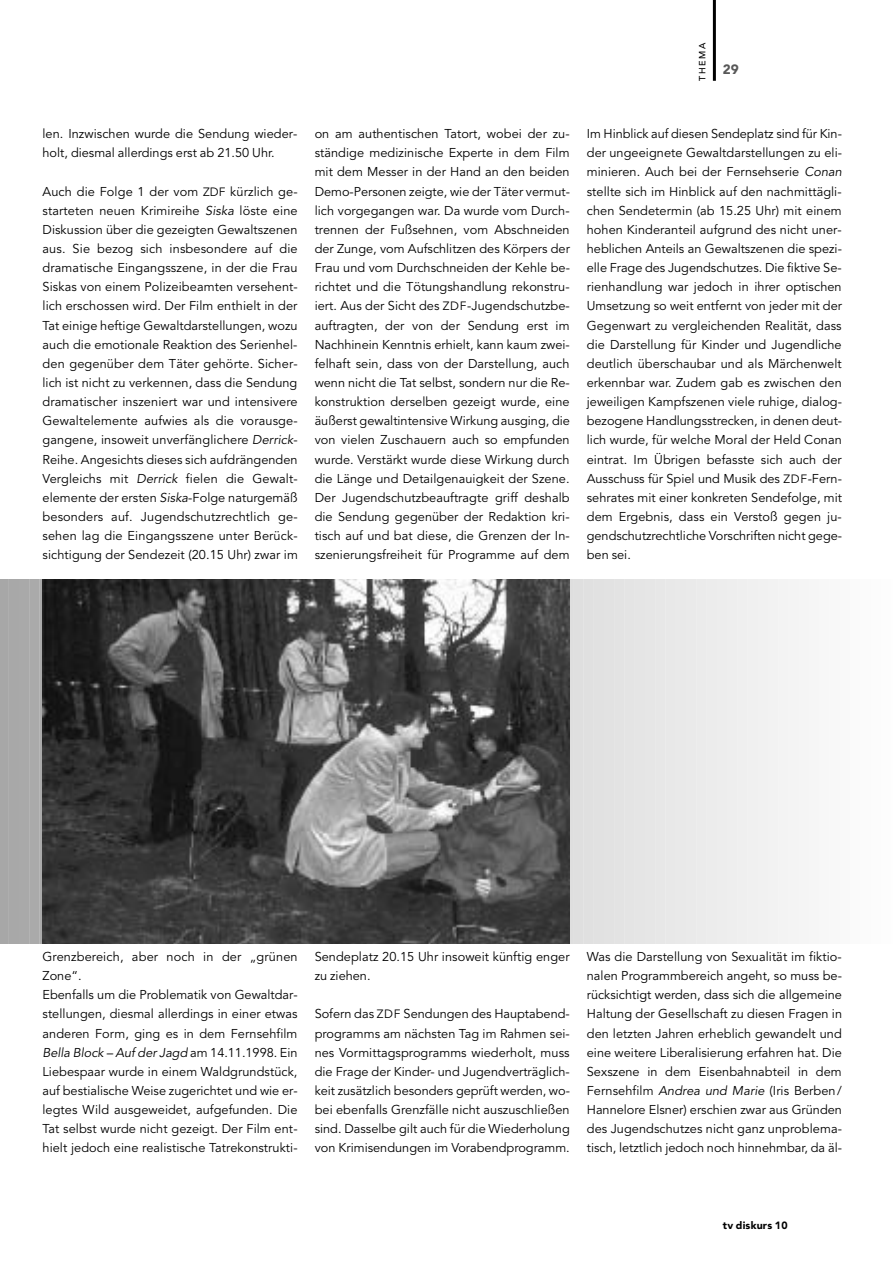
<style>
.page{position:relative;width:893px;height:1263px;background:#fff}
.page>*{position:absolute;margin:0;border:0;box-sizing:border-box;transform-origin:0 0}
.t1{font:900 13.5px "Avenir";color:#585858}
.t2{font:12.75px/19.2px "Avenir";letter-spacing:.005em;color:#000;text-align:justify}
.t3{font:900 10.5px "Avenir";letter-spacing:.02em;color:#000}
.t4{font:500 9px "Avenir";letter-spacing:.165em;color:#000}
.s1{font-size:12px}
.s2{font-style:italic}
</style>
<div class="page">
<div style="left:0;top:579px;width:7px;height:364px;background:#a7a7a7"></div>
<div style="left:11px;top:579px;width:6px;height:364px;background:#a8a8a8"></div>
<div style="left:21px;top:579px;width:6px;height:364px;background:#a9a9a9"></div>
<div style="left:31px;top:579px;width:7px;height:364px;background:#aaa"></div>
<svg style="left:41px;top:579px;width:2px;height:364px"></svg>
<div style="left:565px;top:579px;width:6px;height:364px;background:#dedede"></div>
<div style="left:575px;top:579px;width:7px;height:364px;background:#dfdfdf"></div>
<div style="left:585px;top:579px;width:7px;height:364px;background:#e0e0e0"></div>
<div style="left:595px;top:579px;width:7px;height:364px;background:#e1e1e1"></div>
<div style="left:606px;top:579px;width:6px;height:364px;background:#e2e2e2"></div>
<div style="left:616px;top:579px;width:7px;height:364px;background:#e3e3e3"></div>
<div style="left:626px;top:579px;width:7px;height:364px;background:#e4e4e4"></div>
<div style="left:637px;top:579px;width:6px;height:364px;background:#e5e5e5"></div>
<div style="left:647px;top:579px;width:6px;height:364px;background:#e6e6e6"></div>
<div style="left:657px;top:579px;width:7px;height:364px;background:#e7e7e7"></div>
<div style="left:667px;top:579px;width:7px;height:364px;background:#e8e8e8"></div>
<div style="left:678px;top:579px;width:6px;height:364px;background:#e9e9e9"></div>
<div style="left:688px;top:579px;width:6px;height:364px;background:#eaeaea"></div>
<div style="left:698px;top:579px;width:7px;height:364px;background:#ebebeb"></div>
<div style="left:708px;top:579px;width:7px;height:364px;background:#ececec"></div>
<div style="left:719px;top:579px;width:6px;height:364px;background:#ededed"></div>
<div style="left:729px;top:579px;width:7px;height:364px;background:#eee"></div>
<div style="left:739px;top:579px;width:7px;height:364px;background:#efefef"></div>
<div style="left:749px;top:579px;width:7px;height:364px;background:#f0f0f0"></div>
<div style="left:760px;top:579px;width:6px;height:364px;background:#f1f1f1"></div>
<div style="left:770px;top:579px;width:7px;height:364px;background:#f2f2f2"></div>
<div style="left:780px;top:579px;width:7px;height:364px;background:#f3f3f3"></div>
<div style="left:790px;top:579px;width:7px;height:364px;background:#f4f4f4"></div>
<div style="left:801px;top:579px;width:6px;height:364px;background:#f5f5f5"></div>
<div style="left:811px;top:579px;width:7px;height:364px;background:#f6f6f6"></div>
<div style="left:821px;top:579px;width:7px;height:364px;background:#f7f7f7"></div>
<div style="left:831px;top:579px;width:7px;height:364px;background:#f8f8f8"></div>
<div style="left:842px;top:579px;width:6px;height:364px;background:#f9f9f9"></div>
<div style="left:852px;top:579px;width:7px;height:364px;background:#fafafa"></div>
<div style="left:862px;top:579px;width:7px;height:364px;background:#fbfbfb"></div>
<img style="left:43px;top:579px;width:527px;height:364px">
<hr style="left:713px;top:0;width:3px;height:81px;background:#000">
<p class="t4" style="left:699px;top:81px;width:39px;rotate:-90deg">THEMA</p>
<p class="t1" style="left:723px;top:64px;width:17px">29</p>
<p class="t2" style="left:43px;top:125px;width:256px">len. Inzwischen wurde die Sendung wieder&shy;holt, diesmal allerdings erst ab 21.50 Uhr.</p>
<p class="t2" style="left:43px;top:183px;width:257px">Auch die Folge 1 der vom <span class="s1">ZDF</span> kürzlich ge&shy;starteten neuen Krimireihe <span class="s2">Siska</span> löste eine Diskussion über die gezeigten Gewaltszenen aus. Sie bezog sich insbesondere auf die dramatische Eingangsszene, in der die Frau Siskas von einem Polizeibeamten versehent&shy;lich erschossen wird. Der Film enthielt in der Tat einige heftige Gewaltdarstellungen, wozu auch die emotionale Reaktion des Serienhel&shy;den gegenüber dem Täter gehörte. Sicher&shy;lich ist nicht zu verkennen, dass die Sendung dramatischer inszeniert war und intensivere Gewaltelemente aufwies als die vorausge&shy;gangene, insoweit unverfänglichere <span class="s2">Derrick</span>-Reihe. Angesichts dieses sich aufdrängenden Vergleichs mit <span class="s2">Derrick</span> fielen die Gewalt&shy;elemente der ersten <span class="s2">Siska</span>-Folge naturgemäß besonders auf. Jugendschutzrechtlich ge&shy;sehen lag die Eingangsszene unter Berück&shy;sichtigung der Sendezeit (20.15 Uhr) zwar im</p>
<p class="t2" style="left:315px;top:125px;width:257px">on am authentischen Tatort, wobei der zu&shy;ständige medizinische Experte in dem Film mit dem Messer in der Hand an den beiden Demo-Personen zeigte, wie der Täter vermut&shy;lich vorgegangen war. Da wurde vom Durch&shy;trennen der Fußsehnen, vom Abschneiden der Zunge, vom Aufschlitzen des Körpers der Frau und vom Durchschneiden der Kehle be&shy;richtet und die Tötungshandlung rekonstru&shy;iert. Aus der Sicht des <span class="s1">ZDF</span>-Jugendschutzbe&shy;auftragten, der von der Sendung erst im Nachhinein Kenntnis erhielt, kann kaum zwei&shy;felhaft sein, dass von der Darstellung, auch wenn nicht die Tat selbst, sondern nur die Re&shy;konstruktion derselben gezeigt wurde, eine äußerst gewaltintensive Wirkung ausging, die von vielen Zuschauern auch so empfunden wurde. Verstärkt wurde diese Wirkung durch die Länge und Detailgenauigkeit der Szene.<br>Der Jugendschutzbeauftragte griff deshalb die Sendung gegenüber der Redaktion kri&shy;tisch auf und bat diese, die Grenzen der In&shy;szenierungsfreiheit für Programme auf dem</p>
<p class="t2" style="left:587px;top:125px;width:257px">Im Hinblick auf diesen Sendeplatz sind für Kin&shy;der ungeeignete Gewaltdarstellungen zu eli&shy;minieren. Auch bei der Fernsehserie <span class="s2">Conan </span>stellte sich im Hinblick auf den nachmittägli&shy;chen Sendetermin (ab 15.25 Uhr) mit einem hohen Kinderanteil aufgrund des nicht uner&shy;heblichen Anteils an Gewaltszenen die spezi&shy;elle Frage des Jugendschutzes. Die fiktive Se&shy;rienhandlung war jedoch in ihrer optischen Umsetzung so weit entfernt von jeder mit der Gegenwart zu vergleichenden Realität, dass die Darstellung für Kinder und Jugendliche deutlich überschaubar und als Märchenwelt erkennbar war. Zudem gab es zwischen den jeweiligen Kampfszenen viele ruhige, dialog&shy;bezogene Handlungsstrecken, in denen deut&shy;lich wurde, für welche Moral der Held Conan eintrat. Im Übrigen befasste sich auch der Ausschuss für Spiel und Musik des <span class="s1">ZDF</span>-Fern&shy;sehrates mit einer konkreten Sendefolge, mit dem Ergebnis, dass ein Verstoß gegen ju&shy;gendschutzrechtliche Vorschriften nicht gege&shy;ben sei.</p>
<p class="t2" style="left:43px;top:948px;width:257px;text-align:left">Grenzbereich, aber noch in der „grünen Zone“.<br>Ebenfalls um die Problematik von Gewaltdar&shy;stellungen, diesmal allerdings in einer etwas anderen Form, ging es in dem Fernsehfilm <span class="s2">Bella Block – Auf der Jagd</span> am 14.11.1998. Ein Liebespaar wurde in einem Waldgrundstück, auf bestialische Weise zugerichtet und wie er&shy;legtes Wild ausgeweidet, aufgefunden. Die Tat selbst wurde nicht gezeigt. Der Film ent&shy;hielt jedoch eine realistische Tatrekonstrukti-</p>
<p class="t2" style="left:587px;top:948px;width:257px">Was die Darstellung von Sexualität im fiktio&shy;nalen Programmbereich angeht, so muss be&shy;rücksichtigt werden, dass sich die allgemeine Haltung der Gesellschaft zu diesen Fragen in den letzten Jahren erheblich gewandelt und eine weitere Liberalisierung erfahren hat. Die Sexszene in dem Eisenbahnabteil in dem Fernsehfilm <span class="s2">Andrea und Marie</span> (Iris Berben/ Hannelore Elsner) erschien zwar aus Gründen des Jugendschutzes nicht ganz unproblema&shy;tisch, letztlich jedoch noch hinnehmbar, da äl-</p>
<p class="t2" style="left:315px;top:948px;width:256px">Sendeplatz 20.15 Uhr insoweit künftig enger zu ziehen.</p>
<p class="t2" style="left:315px;top:1005px;width:257px">Sofern das <span class="s1">ZDF</span> Sendungen des Hauptabend&shy;programms am nächsten Tag im Rahmen sei&shy;nes Vormittagsprogramms wiederholt, muss die Frage der Kinder- und Jugendverträglich&shy;keit zusätzlich besonders geprüft werden, wo&shy;bei ebenfalls Grenzfälle nicht auszuschließen sind. Dasselbe gilt auch für die Wiederholung von Krimisendungen im Vorabendprogramm.</p>
<p class="t3" style="left:723px;top:1221px;width:66px">tv diskurs 10</p>
</div>
